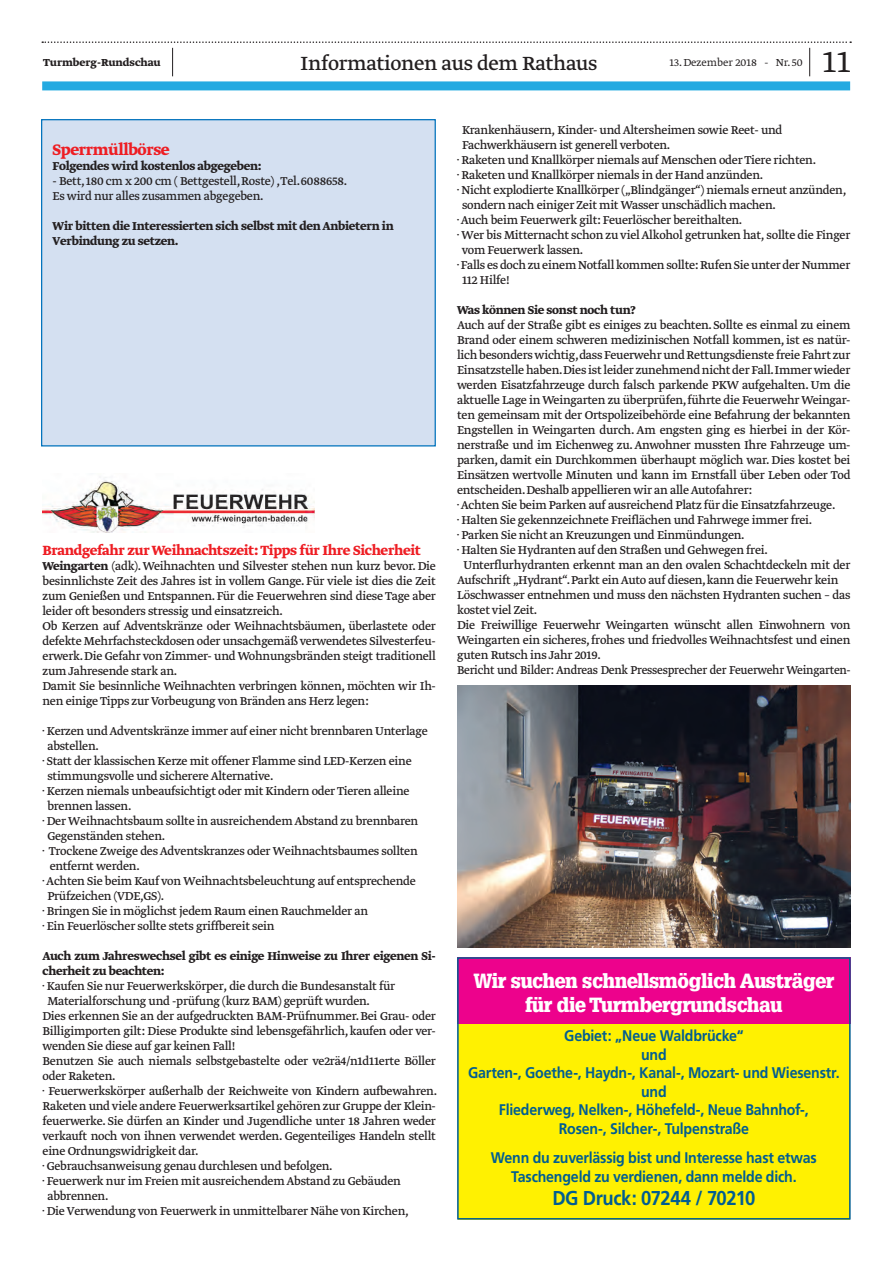
<style>
.page{position:relative;width:893px;height:1263px;background:#fff}
.page>*{position:absolute;margin:0;border:0;box-sizing:border-box;transform-origin:0 0}
.t1{font:300 36px "Greta Text Std";color:#231f20}
.t2{font:22.5px "Greta Text Std";letter-spacing:-.015em;color:#231f20}
.t3{font:900 20.1px/24px "Glypha LT";letter-spacing:-.02em;color:#fff;text-align:center;scale:.95 1}
.t4{font:700 20.1px "Frutiger";letter-spacing:-.025em;color:#005d91;scale:.92 1}
.t5{font:700 18px "Greta Text Std";letter-spacing:-.02em;color:#ee1d23}
.t6{font:700 15.75px "Greta Text Std";letter-spacing:-.02em;color:#ee1d23}
.t7{font:700 15.45px/18.5px "Frutiger";letter-spacing:-.015em;color:#005d91;text-align:center;scale:.92 1}
.t8{font:13.5px/15px "Greta Text Std";letter-spacing:-.02em;color:#231f20}
.t9{font:700 13.5px/15px "Greta Text Std";letter-spacing:-.02em;color:#231f20}
.t10{font:13.5px "Greta Text Std";letter-spacing:-.02em;color:#231f20;scale:.93 1}
.t11{font:300 12px "Greta Text Std";color:#231f20}
.t12{font:700 12px "Greta Text Std";color:#231f20}
.s1{font-weight:700}
</style>
<div class="page">
<svg style="left:42px;top:41px;width:809px;height:35px"></svg>
<div style="left:42px;top:81px;width:808px;height:9px;background:#24aae1"></div>
<img style="left:43px;top:477px;width:272px;height:56px">
<div style="left:42px;top:120px;width:393px;height:326px;background:#d4e0f1"></div>
<div style="left:41px;top:119px;width:395px;height:327px;border:1px solid #0072bc"></div>
<img style="left:457px;top:685px;width:394px;height:263px">
<div style="left:458px;top:957px;width:392px;height:262px;background:#fff101"></div>
<div style="left:457px;top:957px;width:394px;height:67px;background:#ed028c"></div>
<div style="left:457px;top:957px;width:394px;height:262px;border:2px solid #005d91"></div>
<p class="t12" style="left:43px;top:56px;width:119px">Turmberg-Rundschau</p>
<p class="t11" style="left:669px;top:56px;width:135px">13. Dezember 2018 - Nr. 50</p>
<h1 class="t1" style="left:822px;top:41px;width:30px">11</h1>
<h2 class="t2" style="left:300px;top:50px;width:299px">Informationen aus dem Rathaus</h2>
<h3 class="t5" style="left:53px;top:139px;width:119px">Sperrmüllbörse</h3>
<p class="t9" style="left:53px;top:159px;width:210px">Folgendes wird kostenlos abgegeben:</p>
<p class="t8" style="left:53px;top:174px;width:296px">- Bett,180 cm x 200 cm ( Bettgestell,Roste) ,Tel. 6088658.<br>Es wird nur alles zusammen abgegeben.</p>
<p class="t9" style="left:53px;top:219px;width:343px">Wir bitten die Interessierten sich selbst mit denAnbietern in<br>Verbindung zu setzen.</p>
<p class="t6" style="left:43px;top:541px;width:380px">Brandgefahr zur Weihnachtszeit: Tipps für Ihre Sicherheit</p>
<p class="t8" style="left:43px;top:559px;width:395px"><span class="s1">Weingarten</span> (adk). Weihnachten und Silvester stehen nun kurz bevor. Die besinnlichste Zeit des Jahres ist in vollem Gange. Für viele ist dies die Zeit zum Genießen und Entspannen. Für die Feuerwehren sind diese Tage aber leider oft besonders stressig und einsatzreich.<br>Ob Kerzen auf Adventskränze oder Weihnachtsbäumen, überlastete oder defekte Mehrfachsteckdosen oder unsachgemäß verwendetes Silvesterfeu&shy;erwerk. Die Gefahr von Zimmer- und Wohnungsbränden steigt traditionell zum Jahresende stark an.<br>Damit Sie besinnliche Weihnachten verbringen können, möchten wir Ih&shy;nen einige Tipps zur Vorbeugung von Bränden ans Herz legen:</p>
<p class="t8" style="left:43px;top:724px;width:387px">· Kerzen und Adventskränze immer auf einer nicht brennbaren Unterlage</p>
<p class="t8" style="left:47px;top:739px;width:53px">abstellen.</p>
<p class="t8" style="left:43px;top:754px;width:371px">· Statt der klassischen Kerze mit offener Flamme sind LED-Kerzen eine</p>
<p class="t8" style="left:47px;top:769px;width:228px">stimmungsvolle und sicherere Alternative.</p>
<p class="t8" style="left:43px;top:784px;width:369px">· Kerzen niemals unbeaufsichtigt oder mit Kindern oder Tieren alleine</p>
<p class="t8" style="left:47px;top:799px;width:86px">brennen lassen.</p>
<p class="t8" style="left:43px;top:814px;width:377px">· Der Weihnachtsbaum sollte in ausreichendem Abstand zu brennbaren</p>
<p class="t8" style="left:47px;top:829px;width:119px">Gegenständen stehen.</p>
<p class="t8" style="left:43px;top:844px;width:377px">· Trockene Zweige des Adventskranzes oder Weihnachtsbaumes sollten</p>
<p class="t8" style="left:50px;top:859px;width:91px">entfernt werden.</p>
<p class="t8" style="left:43px;top:874px;width:375px">· Achten Sie beim Kauf von Weihnachtsbeleuchtung auf entsprechende</p>
<p class="t8" style="left:47px;top:889px;width:118px">Prüfzeichen (VDE,GS).</p>
<p class="t8" style="left:43px;top:904px;width:327px">· Bringen Sie in möglichst jedem Raum einen Rauchmelder an</p>
<p class="t8" style="left:43px;top:919px;width:234px">· Ein Feuerlöscher sollte stets griffbereit sein</p>
<p class="t9" style="left:43px;top:949px;width:395px">Auch zum Jahreswechsel gibt es einige Hinweise zu Ihrer eigenen Si&shy;cherheit zu beachten:</p>
<p class="t8" style="left:43px;top:979px;width:354px">· Kaufen Sie nur Feuerwerkskörper, die durch die Bundesanstalt für</p>
<p class="t8" style="left:47px;top:994px;width:324px">Materialforschung und -prüfung (kurz BAM) geprüft wurden.</p>
<p class="t8" style="left:43px;top:1009px;width:395px">Dies erkennen Sie an der aufgedruckten BAM-Prüfnummer. Bei Grau- oder</p>
<p class="t8" style="left:43px;top:1024px;width:395px">Billigimporten gilt: Diese Produkte sind lebensgefährlich, kaufen oder ver-</p>
<p class="t8" style="left:43px;top:1039px;width:194px">wenden Sie diese auf gar keinen Fall!</p>
<p class="t8" style="left:43px;top:1054px;width:395px">Benutzen Sie auch niemals selbstgebastelte oder ve2rä4/n1d11erte Böller</p>
<p class="t8" style="left:43px;top:1069px;width:75px">oder Raketen.</p>
<p class="t8" style="left:43px;top:1084px;width:396px">· Feuerwerkskörper außerhalb der Reichweite von Kindern aufbewahren.</p>
<p class="t8" style="left:43px;top:1099px;width:395px">Raketen und viele andere Feuerwerksartikel gehören zur Gruppe der Klein-</p>
<p class="t8" style="left:43px;top:1114px;width:395px">feuerwerke. Sie dürfen an Kinder und Jugendliche unter 18 Jahren weder</p>
<p class="t8" style="left:43px;top:1129px;width:395px">verkauft noch von ihnen verwendet werden. Gegenteiliges Handeln stellt</p>
<p class="t8" style="left:43px;top:1144px;width:158px">eine Ordnungswidrigkeit dar.</p>
<p class="t8" style="left:43px;top:1159px;width:292px">· Gebrauchsanweisung genau durchlesen und befolgen.</p>
<p class="t8" style="left:43px;top:1174px;width:360px">· Feuerwerk nur im Freien mit ausreichendem Abstand zu Gebäuden</p>
<p class="t8" style="left:47px;top:1189px;width:63px">abbrennen.</p>
<p class="t8" style="left:43px;top:1204px;width:368px">· Die Verwendung von Feuerwerk in unmittelbarer Nähe von Kirchen,</p>
<p class="t8" style="left:462px;top:123px;width:322px">Krankenhäusern, Kinder- und Altersheimen sowie Reet- und</p>
<p class="t8" style="left:462px;top:138px;width:210px">Fachwerkhäusern ist generell verboten.</p>
<p class="t8" style="left:457px;top:153px;width:361px">· Raketen und Knallkörper niemals auf Menschen oder Tiere richten.</p>
<p class="t8" style="left:457px;top:168px;width:308px">· Raketen und Knallkörper niemals in der Hand anzünden.</p>
<p class="t8" style="left:457px;top:183px;width:391px">· Nicht explodierte Knallkörper („Blindgänger“) niemals erneut anzünden,</p>
<p class="t8" style="left:462px;top:198px;width:316px">sondern nach einiger Zeit mit Wasser unschädlich machen.</p>
<p class="t8" style="left:457px;top:213px;width:287px">· Auch beim Feuerwerk gilt: Feuerlöscher bereithalten.</p>
<p class="t8" style="left:457px;top:228px;width:395px">· Wer bis Mitternacht schon zu viel Alkohol getrunken hat, sollte die Finger</p>
<p class="t8" style="left:462px;top:243px;width:123px">vom Feuerwerk lassen.</p>
<p class="t8" style="left:457px;top:258px;width:395px">· Falls es doch zu einem Notfall kommen sollte: Rufen Sie unter der Nummer</p>
<p class="t8" style="left:462px;top:273px;width:49px">112 Hilfe!</p>
<p class="t9" style="left:457px;top:303px;width:180px">Was können Sie sonst noch tun?</p>
<p class="t8" style="left:457px;top:318px;width:395px">Auch auf der Straße gibt es einiges zu beachten. Sollte es einmal zu einem</p>
<p class="t8" style="left:457px;top:333px;width:395px">Brand oder einem schweren medizinischen Notfall kommen, ist es natür-</p>
<p class="t8" style="left:457px;top:348px;width:395px">lich besonders wichtig,dass Feuerwehr und Rettungsdienste freie Fahrt zur</p>
<p class="t8" style="left:457px;top:363px;width:395px">Einsatzstelle haben.Dies ist leider zunehmend nicht der Fall.Immer wieder</p>
<p class="t8" style="left:457px;top:378px;width:395px">werden Eisatzfahrzeuge durch falsch parkende PKW aufgehalten. Um die</p>
<p class="t8" style="left:457px;top:393px;width:395px">aktuelle Lage in Weingarten zu überprüfen, führte die Feuerwehr Weingar-</p>
<p class="t8" style="left:457px;top:408px;width:395px">ten gemeinsam mit der Ortspolizeibehörde eine Befahrung der bekannten</p>
<p class="t8" style="left:457px;top:423px;width:395px">Engstellen in Weingarten durch. Am engsten ging es hierbei in der Kör-</p>
<p class="t8" style="left:457px;top:438px;width:395px">nerstraße und im Eichenweg zu. Anwohner mussten Ihre Fahrzeuge um-</p>
<p class="t8" style="left:457px;top:453px;width:395px">parken, damit ein Durchkommen überhaupt möglich war. Dies kostet bei</p>
<p class="t8" style="left:457px;top:468px;width:395px">Einsätzen wertvolle Minuten und kann im Ernstfall über Leben oder Tod</p>
<p class="t8" style="left:457px;top:483px;width:296px">entscheiden. Deshalb appellieren wir an alle Autofahrer:</p>
<p class="t8" style="left:457px;top:498px;width:380px">· Achten Sie beim Parken auf ausreichend Platz für die Einsatzfahrzeuge.</p>
<p class="t8" style="left:457px;top:513px;width:357px">· Halten Sie gekennzeichnete Freiflächen und Fahrwege immer frei.</p>
<p class="t8" style="left:457px;top:528px;width:289px">· Parken Sie nicht an Kreuzungen und Einmündungen.</p>
<p class="t8" style="left:457px;top:543px;width:312px">· Halten Sie Hydranten auf den Straßen und Gehwegen frei.</p>
<p class="t8" style="left:464px;top:558px;width:388px">Unterflurhydranten erkennt man an den ovalen Schachtdeckeln mit der</p>
<p class="t8" style="left:457px;top:573px;width:383px">Aufschrift „Hydrant“. Parkt ein Auto auf diesen, kann die Feuerwehr kein</p>
<p class="t8" style="left:457px;top:588px;width:395px">Löschwasser entnehmen und muss den nächsten Hydranten suchen – das</p>
<p class="t8" style="left:457px;top:603px;width:82px">kostet viel Zeit.</p>
<p class="t8" style="left:457px;top:618px;width:395px">Die Freiwillige Feuerwehr Weingarten wünscht allen Einwohnern von</p>
<p class="t8" style="left:457px;top:633px;width:395px">Weingarten ein sicheres, frohes und friedvolles Weihnachtsfest und einen</p>
<p class="t8" style="left:457px;top:648px;width:145px">guten Rutsch ins Jahr 2019.</p>
<p class="t10" style="left:457px;top:662px;width:424px">Bericht und Bilder: Andreas Denk Pressesprecher der Feuerwehr Weingarten-</p>
<h3 class="t3" style="left:474px;top:968px;width:381px">Wir suchen schnellsmöglich Austräger für die Turmbergrundschau</h3>
<p class="t7" style="left:468px;top:1027px;width:405px">Gebiet: „Neue Waldbrücke“<br>und<br>Garten-, Goethe-, Haydn-, Kanal-, Mozart- und Wiesenstr. und<br>Fliederweg, Nelken-, Höhefeld-, Neue Bahnhof-,<br>Rosen-, Silcher-, Tulpenstraße</p>
<p class="t7" style="left:491px;top:1149px;width:356px">Wenn du zuverlässig bist und Interesse hast etwas<br>Taschengeld zu verdienen, dann melde dich.</p>
<h3 class="t4" style="left:552px;top:1186px;width:222px">DG Druck: 07244 / 70210</h3>
</div>
